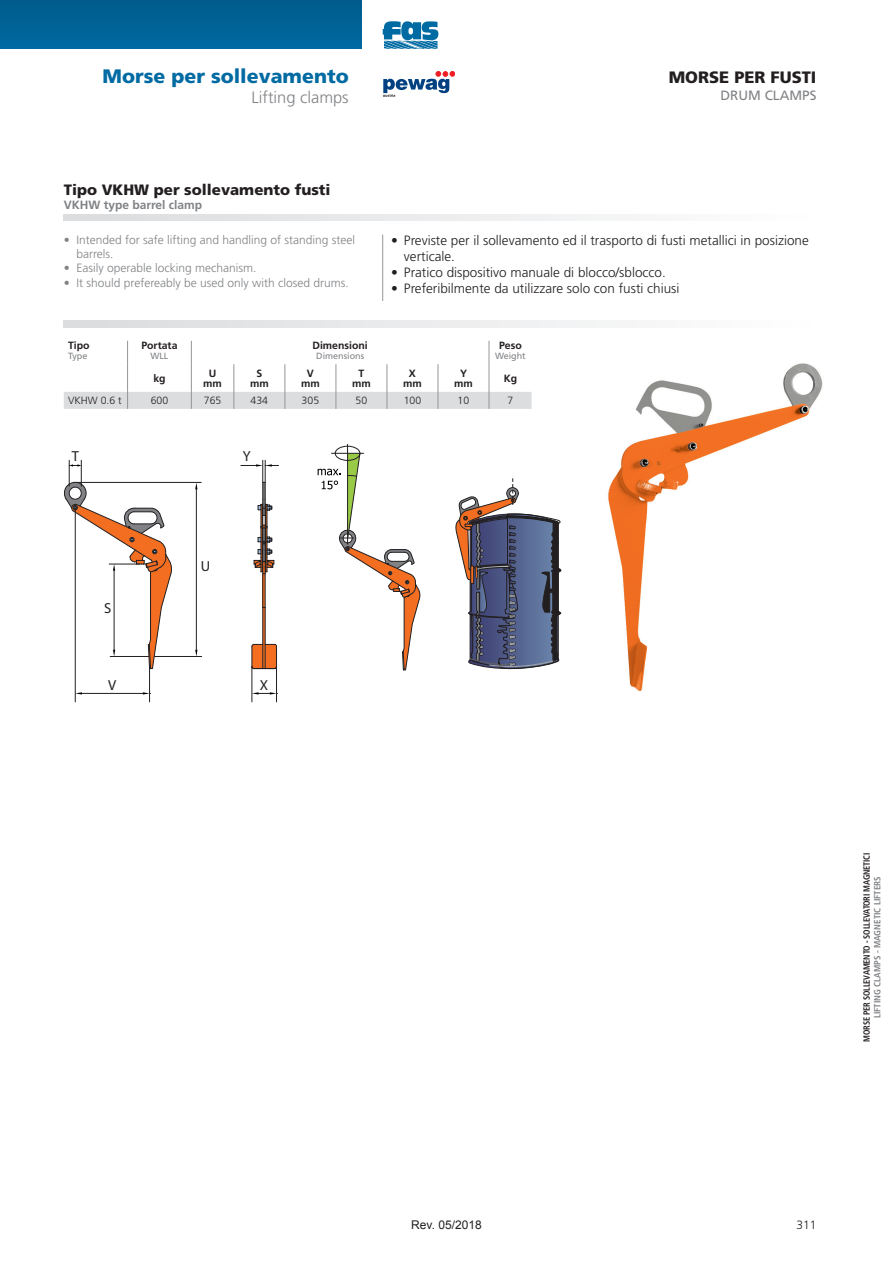
<style>
.page{position:relative;width:893px;height:1263px;background:#fff}
.page>*{position:absolute;margin:0;border:0;box-sizing:border-box;transform-origin:0 0}
.t1{font:900 19.5px "Frutiger";color:#006ba3}
.t2{font:300 16.5px "Frutiger";color:#808285}
.t3{font:900 16.5px "Frutiger";color:#231f20}
.t4{font:900 15px "Frutiger";color:#231f20}
.t5{font:14.55px "Myriad Pro";color:#231f20}
.t6{font:300 13.5px/16.2px "Frutiger";color:#231f20}
.t7{font:13.5px "Frutiger";color:#808285}
.t8{font:300 12px/14.4px "Frutiger";color:#808285}
.t9{font:700 12px "Frutiger";color:#808285}
.t10{font:12px "Arial";color:#231f20}
.t11{font:300 12px "Frutiger";color:#231f20}
.t12{font:700 10.5px/10.5px "Frutiger";color:#231f20;text-align:center}
.t13{font:300 10.5px "Frutiger";color:#231f20}
.t14{font:700 condensed 9px "Frutiger";letter-spacing:-.015em;color:#231f20;scale:.93 1}
.t15{font:700 condensed 9px "Frutiger";color:#808285}
.t16{font:9px "Frutiger";color:#808285}
</style>
<div class="page">
<img style="left:580px;top:327px;width:243px;height:364px">
<svg style="left:383px;top:21px;width:55px;height:28px;background:#4693bc"></svg>
<div style="left:0;top:0;width:361px;height:49px;background:#006297"></div>
<svg style="left:64px;top:214px;width:552px;height:7px"></svg>
<hr style="left:382px;top:235px;width:1px;height:66px;background:#939598">
<svg style="left:383px;top:71px;width:72px;height:26px"></svg>
<svg style="left:64px;top:341px;width:467px;height:68px"></svg>
<svg style="left:64px;top:321px;width:552px;height:6px"></svg>
<hr style="left:252px;top:667px;width:1px;height:35px;background:#231f20">
<hr style="left:276px;top:667px;width:1px;height:35px;background:#231f20">
<hr style="left:263px;top:574px;width:2px;height:33px;background:#f36e21">
<hr style="left:262px;top:574px;width:1px;height:33px;background:#231f20">
<hr style="left:265px;top:574px;width:1px;height:33px;background:#231f20">
<svg style="left:251px;top:607px;width:26px;height:62px"></svg>
<svg style="left:252px;top:692px;width:24px;height:2px"></svg>
<svg style="left:455px;top:476px;width:107px;height:194px"></svg>
<svg style="left:241px;top:460px;width:38px;height:114px"></svg>
<hr style="left:110px;top:656px;width:92px;height:1px;background:#231f20">
<svg style="left:64px;top:460px;width:108px;height:209px"></svg>
<hr style="left:76px;top:482px;width:125px;height:1px;background:#231f20">
<hr style="left:75px;top:508px;width:1px;height:194px;background:#231f20">
<hr style="left:149px;top:668px;width:1px;height:34px;background:#231f20">
<hr style="left:82px;top:693px;width:61px;height:1px;background:#231f20">
<svg style="left:75px;top:692px;width:7px;height:2px"></svg>
<svg style="left:143px;top:692px;width:8px;height:2px"></svg>
<svg style="left:318px;top:444px;width:102px;height:226px"></svg>
<hr style="left:196px;top:489px;width:1px;height:161px;background:#231f20">
<hr style="left:109px;top:564px;width:31px;height:1px;background:#231f20">
<h1 class="t1" style="left:103px;top:65px;width:248px">Morse per sollevamento</h1>
<p class="t2" style="left:252px;top:88px;width:99px">Lifting clamps</p>
<p class="t3" style="left:669px;top:68px;width:149px">MORSE PER FUSTI</p>
<p class="t7" style="left:720px;top:87px;width:97px">DRUM CLAMPS</p>
<p class="t4" style="left:64px;top:180px;width:268px">Tipo VKHW per sollevamento fusti</p>
<p class="t9" style="left:64px;top:198px;width:140px">VKHW type barrel clamp</p>
<p class="t8" style="left:77px;top:232px;width:280px;text-indent:-13px">• Intended for safe lifting and handling of standing steel barrels.</p>
<p class="t8" style="left:64px;top:261px;width:194px">• Easily operable locking mechanism.</p>
<p class="t8" style="left:64px;top:276px;width:287px">• It should prefereably be used only with closed drums.</p>
<p class="t6" style="left:404px;top:232px;width:406px;text-indent:-13px">• Previste per il sollevamento ed il trasporto di fusti metallici in posizione verticale.</p>
<p class="t6" style="left:391px;top:265px;width:276px">• Pratico dispositivo manuale di blocco/sblocco.</p>
<p class="t6" style="left:391px;top:281px;width:290px">• Preferibilmente da utilizzare solo con fusti chiusi</p>
<p class="t12" style="left:68px;top:340px;width:23px">Tipo</p>
<p class="t16" style="left:68px;top:351px;width:21px">Type</p>
<p class="t12" style="left:141px;top:340px;width:38px">Portata</p>
<p class="t16" style="left:150px;top:351px;width:19px">WLL</p>
<p class="t12" style="left:312px;top:340px;width:57px">Dimensioni</p>
<p class="t16" style="left:316px;top:351px;width:50px">Dimensions</p>
<p class="t12" style="left:499px;top:340px;width:24px">Peso</p>
<p class="t16" style="left:495px;top:351px;width:32px">Weight</p>
<p class="t12" style="left:153px;top:373px;width:14px">kg</p>
<p class="t12" style="left:203px;top:368px;width:20px">U mm</p>
<p class="t12" style="left:250px;top:368px;width:20px">S mm</p>
<p class="t12" style="left:301px;top:368px;width:20px">V mm</p>
<p class="t12" style="left:352px;top:368px;width:20px">T mm</p>
<p class="t12" style="left:403px;top:368px;width:20px">X mm</p>
<p class="t12" style="left:454px;top:368px;width:20px">Y mm</p>
<p class="t12" style="left:504px;top:373px;width:15px">Kg</p>
<p class="t13" style="left:68px;top:395px;width:55px">VKHW 0.6 t</p>
<p class="t13" style="left:151px;top:395px;width:19px">600</p>
<p class="t13" style="left:204px;top:395px;width:19px">765</p>
<p class="t13" style="left:251px;top:395px;width:19px">434</p>
<p class="t13" style="left:302px;top:395px;width:19px">305</p>
<p class="t13" style="left:356px;top:395px;width:13px">50</p>
<p class="t13" style="left:404px;top:395px;width:19px">100</p>
<p class="t13" style="left:458px;top:395px;width:13px">10</p>
<p class="t13" style="left:507px;top:395px;width:7px">7</p>
<p class="t5" style="left:72px;top:447px;width:9px">T</p>
<p class="t5" style="left:243px;top:447px;width:9px">Y</p>
<p class="t5" style="left:104px;top:599px;width:9px">S</p>
<p class="t5" style="left:201px;top:557px;width:11px">U</p>
<p class="t5" style="left:108px;top:676px;width:10px">V</p>
<p class="t5" style="left:260px;top:676px;width:10px">X</p>
<p class="t14" style="left:861px;top:1042px;width:205px;rotate:-90deg">MORSE PER SOLLEVAMENTO - SOLLEVATORI MAGNETICI</p>
<p class="t15" style="left:872px;top:1018px;width:143px;rotate:-90deg">LIFTING CLAMPS - MAGNETIC LIFTERS</p>
<p class="t10" style="left:411px;top:1217px;width:72px">Rev. 05/2018</p>
<p class="t11" style="left:796px;top:1218px;width:22px">311</p>
</div>
